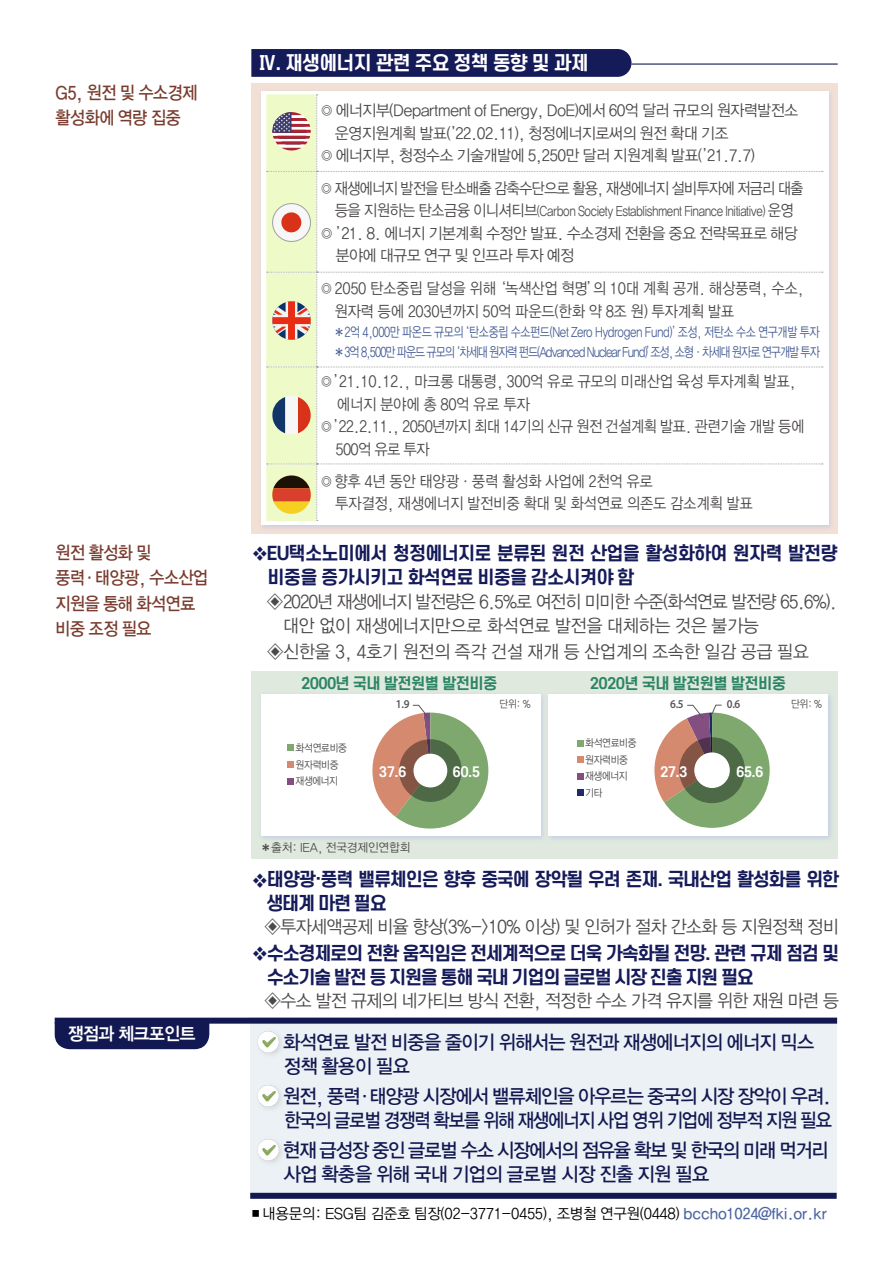
<style>
.page{position:relative;width:893px;height:1263px;background:#fff}
.page>*{position:absolute;margin:0;border:0;box-sizing:border-box;transform-origin:0 0}
.t1{font:19.5px "YDYGO135";letter-spacing:-.12em;color:#121851;scale:.95 1}
.t2{font:19.5px "YDYGO135";letter-spacing:-.12em;color:#121851;scale:.9 1}
.t3{font:19.5px "YDYGO135";letter-spacing:-.1em;color:#121851;scale:.95 1}
.t4{font:700 18.9px "S Core Dream 6";letter-spacing:-.05em;color:#fff}
.t5{font:700 18px "S Core Dream 6";letter-spacing:-.075em;color:#151a59}
.t6{font:18px "YDYGO125";letter-spacing:-.1em;color:#4c4948;scale:.95 1}
.t7{font:18px "YDYGO125";letter-spacing:-.075em;color:#4c4948;scale:.95 1}
.t8{font:700 18px "S Core Dream 6";letter-spacing:-.05em;color:#151a59}
.t9{font:18px "YDYGO135";letter-spacing:-.1em;color:#7a3c2f;scale:.9 1}
.t10{font:18px "YDYGO125";letter-spacing:-.12em;color:#4c4948;scale:.95 1}
.t11{font:18px "YDYGO145";letter-spacing:-.1em;color:#fff;scale:.95 1}
.t12{font:15.75px "YDYGO125";letter-spacing:-.075em;color:#4c4948;scale:.9 1}
.t13{font:15.75px "YDYGO125";letter-spacing:-.1em;color:#4c4948;scale:.95 1}
.t14{font:15.75px "YDYGO125";letter-spacing:-.1em;color:#4c4948;scale:.9 1}
.t15{font:15.75px "YDYGO125";letter-spacing:-.12em;color:#4c4948;scale:.9 1}
.t16{font:15px "YDYGO125";letter-spacing:-.075em;color:#000;scale:.95 1}
.t17{font:700 15px "S Core Dream 6";letter-spacing:-.05em;color:#2b8564}
.t18{font:13.5px "YDYGO125";letter-spacing:-.14em;color:#455d95;scale:.8 1}
.t19{font:13.5px "YDYGO125";letter-spacing:-.1em;color:#4c4948;scale:.8 1}
.t20{font:13.5px "YDYGO125";letter-spacing:-.1em;color:#455d95;scale:.8 1}
.t21{font:700 13.5px "S Core Dream 6";letter-spacing:-.05em;color:#fff}
.t22{font:12px "YDYGO125";letter-spacing:-.075em;color:#4c4948;scale:.95 1}
.t23{font:600 12px "Myriad Pro";color:#595757;scale:.9 1}
.t24{font:10.5px "YDYGO125";letter-spacing:-.1em;color:#4c4948;scale:.9 1}
.t25{font:10.5px "YDYGO125";letter-spacing:-.1em;color:#4c4948;scale:.89 1}
.s1{font-size:12px}
.s2{font-size:15.75px}
.s3{font-family:"YDYGO115"}
.s4{font-family:"YDYGO125";font-weight:400}
.s5{font-family:"YDYGO145"}
.s6{font-family:"YDYGO135";color:#4d66a2}
</style>
<div class="page">
<div style="left:250px;top:1018px;width:587px;height:175px;background:#ecf1f5"></div>
<div style="left:250px;top:1193px;width:587px;height:6px;background:#121851"></div>
<div style="left:254px;top:1028px;width:31px;height:30px;background:#c2c2c2;opacity:.5"></div>
<svg style="left:257px;top:1031px;width:22px;height:21px"></svg>
<div style="left:254px;top:1082px;width:31px;height:30px;background:#c2c2c2;opacity:.5"></div>
<svg style="left:257px;top:1085px;width:22px;height:21px"></svg>
<div style="left:254px;top:1136px;width:31px;height:30px;background:#c2c2c2;opacity:.5"></div>
<svg style="left:257px;top:1139px;width:22px;height:21px"></svg>
<div style="left:55px;top:1018px;width:782px;height:6px;background:#121851"></div>
<div style="left:55px;top:1024px;width:154px;height:25px;background:#121851"></div>
<div style="left:251px;top:49px;width:380px;height:28px;background:#151a59"></div>
<hr style="left:631px;top:63px;width:207px;height:2px;background:#151a59">
<div style="left:251px;top:83px;width:587px;height:451px;background:#f3e0d5"></div>
<div style="left:258px;top:88px;width:576px;height:443px;background:#bfc9e3;opacity:.75"></div>
<div style="left:261px;top:91px;width:567px;height:434px;background:#fff"></div>
<svg style="left:266px;top:94px;width:557px;height:427px"></svg>
<div style="left:251px;top:671px;width:587px;height:187px;background:#e0e9de"></div>
<div style="left:258px;top:691px;width:289px;height:151px;background:#bfc9e3;opacity:.75"></div>
<div style="left:261px;top:694px;width:280px;height:142px;background:#fff"></div>
<div style="left:545px;top:691px;width:289px;height:151px;background:#bfc9e3;opacity:.75"></div>
<div style="left:548px;top:694px;width:280px;height:142px;background:#fff"></div>
<div style="left:287px;top:744px;width:7px;height:7px;background:#7ea86e"></div>
<div style="left:287px;top:761px;width:7px;height:7px;background:#d5896e"></div>
<div style="left:287px;top:778px;width:7px;height:6px;background:#824f80"></div>
<div style="left:577px;top:740px;width:6px;height:7px;background:#7ea86e"></div>
<div style="left:577px;top:756px;width:6px;height:7px;background:#d5896e"></div>
<div style="left:577px;top:773px;width:6px;height:7px;background:#824f80"></div>
<div style="left:577px;top:789px;width:6px;height:7px;background:#1f296b"></div>
<svg style="left:372px;top:704px;width:116px;height:124px"></svg>
<svg style="left:654px;top:704px;width:116px;height:124px"></svg>
<p class="t9" style="left:55px;top:80px;width:160px">G5, 원전 및 수소경제</p>
<p class="t9" style="left:55px;top:106px;width:142px">활성화에 역량 집중</p>
<p class="t9" style="left:55px;top:540px;width:110px">원전 활성화 및</p>
<p class="t9" style="left:55px;top:566px;width:173px">풍력·태양광, 수소산업</p>
<p class="t9" style="left:55px;top:591px;width:158px">지원을 통해 화석연료</p>
<p class="t9" style="left:55px;top:617px;width:110px">비중 조정 필요</p>
<p class="t11" style="left:67px;top:1022px;width:137px">쟁점과 체크포인트</p>
<p class="t4" style="left:258px;top:49px;width:332px">Ⅳ. 재생에너지 관련 주요 정책 동향 및 과제</p>
<p class="t13" style="left:321px;top:100px;width:504px"><span class="s1">◎</span> 에너지부(Department of Energy, DoE)에서 60억 달러 규모의 원자력발전소</p>
<p class="t13" style="left:334px;top:122px;width:417px">운영지원계획 발표(’22.02.11), 청정에너지로써의 원전 확대 기조</p>
<p class="t13" style="left:321px;top:145px;width:459px"><span class="s1">◎</span> 에너지부, 청정수소 기술개발에 5,250만 달러 지원계획 발표(’21.7.7)</p>
<p class="t15" style="left:321px;top:177px;width:538px"><span class="s1">◎</span> 재생에너지 발전을 탄소배출 감축수단으로 활용, 재생에너지 설비투자에 저금리 대출</p>
<p class="t19" style="left:334px;top:201px;width:576px"><span class="s2">등을 지원하는 탄소금융 이니셔티브</span>(Carbon Society Establishment Finance Initiative) <span class="s2">운영</span></p>
<p class="t13" style="left:321px;top:222px;width:504px"><span class="s1">◎</span> ’21. 8. 에너지 기본계획 수정안 발표. 수소경제 전환을 중요 전략목표로 해당</p>
<p class="t13" style="left:335px;top:245px;width:253px">분야에 대규모 연구 및 인프라 투자 예정</p>
<p class="t12" style="left:321px;top:278px;width:538px"><span class="s1">◎</span> 2050 탄소중립 달성을 위해‘녹색산업 혁명’의 10대 계획 공개. 해상풍력, 수소,</p>
<p class="t12" style="left:334px;top:300px;width:447px">원자력 등에 2030년까지 50억 파운드(한화 약 8조 원) 투자계획 발표</p>
<p class="t20" style="left:333px;top:323px;width:610px"><span class="s3">✽</span>2억 4,000만 파온드 규모의‘탄소중립 수소펀드(Net Zero Hydrogen Fund)’조성, 저탄소 수소 연구개발 투자</p>
<p class="t18" style="left:333px;top:343px;width:610px"><span class="s3">✽</span>3억 8,500만 파운드 규모의‘차세대 원자력 펀드(Advanced Nuclear Fund)’조성, 소형·차세대 원자로 연구개발 투자</p>
<p class="t12" style="left:321px;top:371px;width:530px"><span class="s1">◎</span> ’21.10.12., 마크롱 대통령, 300억 유로 규모의 미래산업 육성 투자계획 발표,</p>
<p class="t12" style="left:337px;top:394px;width:217px">에너지 분야에 총 80억 유로 투자</p>
<p class="t14" style="left:321px;top:416px;width:539px"><span class="s1">◎</span> ’22.2.11., 2050년까지 최대 14기의 신규 원전 건설계획 발표. 관련기술 개발 등에</p>
<p class="t14" style="left:335px;top:439px;width:107px">500억 유로 투자</p>
<p class="t12" style="left:321px;top:471px;width:371px"><span class="s1">◎</span> 향후 4년 동안 태양광·풍력 활성화 사업에 2천억 유로</p>
<p class="t12" style="left:335px;top:493px;width:467px">투자결정, 재생에너지 발전비중 확대 및 화석연료 의존도 감소계획 발표</p>
<p class="t8" style="left:251px;top:540px;width:588px"><span class="s4">❖</span>EU택소노미에서 청정에너지로 분류된 원전 산업을 활성화하여 원자력 발전량</p>
<p class="t8" style="left:268px;top:564px;width:368px">비중을 증가시키고 화석연료 비중을 감소시켜야 함</p>
<p class="t10" style="left:267px;top:590px;width:603px">◈2020년 재생에너지 발전량은 6.5%로 여전히 미미한 수준(화석연료 발전량 65.6%).</p>
<p class="t7" style="left:282px;top:614px;width:504px">대안 없이 재생에너지만으로 화석연료 발전을 대체하는 것은 불가능</p>
<p class="t7" style="left:267px;top:639px;width:573px">◈신한울 3, 4호기 원전의 즉각 건설 재개 등 산업계의 조속한 일감 공급 필요</p>
<p class="t17" style="left:301px;top:672px;width:198px">2000년 국내 발전원별 발전비중</p>
<p class="t17" style="left:590px;top:672px;width:198px">2020년 국내 발전원별 발전비중</p>
<p class="t24" style="left:295px;top:741px;width:59px">화석연료비중</p>
<p class="t24" style="left:295px;top:757px;width:50px">원자력비중</p>
<p class="t25" style="left:295px;top:774px;width:50px">재생에너지</p>
<p class="t23" style="left:396px;top:697px;width:17px">1.9</p>
<p class="t24" style="left:499px;top:697px;width:37px">단위: %</p>
<p class="t23" style="left:670px;top:697px;width:17px">6.5</p>
<p class="t23" style="left:727px;top:697px;width:17px">0.6</p>
<p class="t24" style="left:791px;top:697px;width:37px">단위: %</p>
<p class="t24" style="left:585px;top:736px;width:59px">화석연료비중</p>
<p class="t24" style="left:585px;top:753px;width:50px">원자력비중</p>
<p class="t25" style="left:585px;top:769px;width:50px">재생에너지</p>
<p class="t24" style="left:585px;top:786px;width:21px">기타</p>
<p class="t21" style="left:379px;top:762px;width:29px">37.6</p>
<p class="t21" style="left:453px;top:762px;width:29px">60.5</p>
<p class="t21" style="left:660px;top:762px;width:29px">27.3</p>
<p class="t21" style="left:736px;top:762px;width:29px">65.6</p>
<p class="t22" style="left:260px;top:839px;width:160px"><span class="s5">✽</span>출처: IEA, 전국경제인연합회</p>
<p class="t5" style="left:251px;top:866px;width:589px"><span class="s4">❖</span>태양광·풍력 밸류체인은 향후 중국에 장악될 우려 존재. 국내산업 활성화를 위한</p>
<p class="t5" style="left:266px;top:890px;width:122px">생태계 마련 필요</p>
<p class="t6" style="left:264px;top:915px;width:607px">◈투자세액공제 비율 향상(3%-&gt;10% 이상) 및 인허가 절차 간소화 등 지원정책 정비</p>
<p class="t5" style="left:251px;top:940px;width:590px"><span class="s4">❖</span>수소경제로의 전환 움직임은 전세계적으로 더욱 가속화될 전망. 관련 규제 점검 및</p>
<p class="t5" style="left:267px;top:964px;width:489px">수소기술 발전 등 지원을 통해 국내 기업의 글로벌 시장 진출 지원 필요</p>
<p class="t6" style="left:264px;top:988px;width:607px">◈수소 발전 규제의 네가티브 방식 전환, 적정한 수소 가격 유지를 위한 재원 마련 등</p>
<p class="t1" style="left:283px;top:1029px;width:562px">화석연료 발전 비중을 줄이기 위해서는 원전과 재생에너지의 에너지 믹스</p>
<p class="t1" style="left:283px;top:1053px;width:136px">정책 활용이 필요</p>
<p class="t1" style="left:283px;top:1083px;width:580px">원전, 풍력·태양광 시장에서 밸류체인을 아우르는 중국의 시장 장악이 우려.</p>
<p class="t2" style="left:284px;top:1107px;width:611px">한국의 글로벌 경쟁력 확보를 위해 재생에너지 사업 영위 기업에 정부적 지원 필요</p>
<p class="t1" style="left:283px;top:1137px;width:577px">현재 급성장 중인 글로벌 수소 시장에서의 점유율 확보 및 한국의 미래 먹거리</p>
<p class="t3" style="left:283px;top:1161px;width:451px">사업 확충을 위해 국내 기업의 글로벌 시장 진출 지원 필요</p>
<p class="t16" style="left:249px;top:1204px;width:611px">■내용문의: ESG팀 김준호 팀장(02-3771-0455), 조병철 연구원(0448) <span class="s6">bccho1024@fki.or.kr</span></p>
</div>
